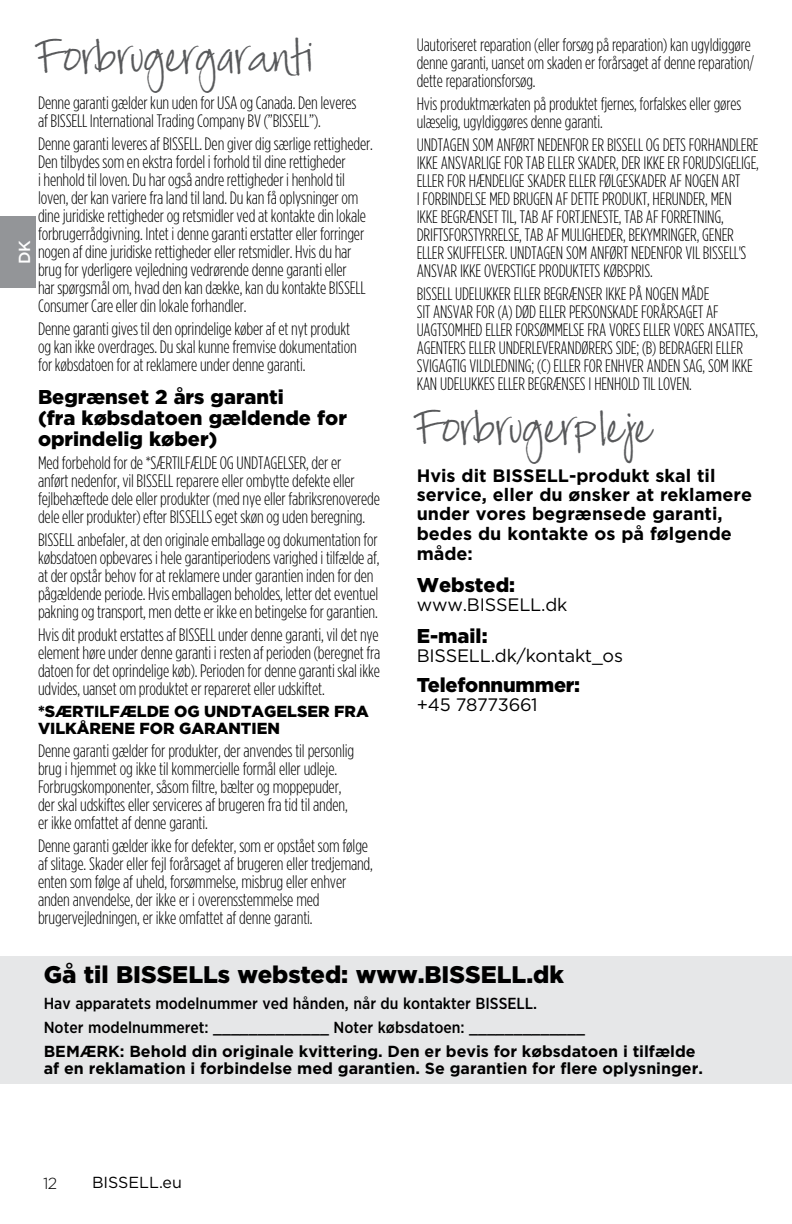
<style>
.page{position:relative;width:792px;height:1224px;background:#fff}
.page>*{position:absolute;margin:0;border:0;box-sizing:border-box;transform-origin:0 0}
.t1{font:48px "Jackie Sue BF";color:#58595b}
.t2{font:900 24px "Gotham";color:#000}
.t3{font:900 20px/21px "Gotham";color:#000}
.t4{font:300 18px/18px "Gotham Condensed";letter-spacing:-.01em;color:#000}
.t5{font:700 18px/19.2px "Gotham";color:#000}
.t6{font:18px "Gotham";letter-spacing:-.01em;color:#000}
.t7{font:700 16px/17px "Gotham";color:#000}
.t8{font:500 16px/24.2px "Gotham Narrow";color:#000}
.t9{font:900 16px/17px "Gotham";color:#000}
.t10{font:16px "Gotham";color:#000}
.t11{font:500 16px "Gotham";color:#fff}
.t12{font:300 16px "Gotham";color:#000}
</style>
<div class="page">
<div style="left:0;top:216px;width:36px;height:72px;background:#939598"></div>
<div style="left:0;top:956px;width:792px;height:128px;background:#e6e7e8"></div>
<h1 class="t1" style="left:38px;top:28px;width:276px">Forbrugergaranti</h1>
<p class="t4" style="left:38px;top:93px;width:320px">Denne garanti gælder kun uden for USA og Canada. Den leveres af BISSELL International Trading Company BV (”BISSELL”).</p>
<p class="t4" style="left:38px;top:134px;width:336px">Denne garanti leveres af BISSELL. Den giver dig særlige rettigheder.<br>Den tilbydes som en ekstra fordel i forhold til dine rettigheder<br>i henhold til loven. Du har også andre rettigheder i henhold til loven, der kan variere fra land til land. Du kan få oplysninger om dine juridiske rettigheder og retsmidler ved at kontakte din lokale forbrugerrådgivning. Intet i denne garanti erstatter eller forringer nogen af dine juridiske rettigheder eller retsmidler. Hvis du har brug for yderligere vejledning vedrørende denne garanti eller<br>har spørgsmål om, hvad den kan dække, kan du kontakte BISSELL Consumer Care eller din lokale forhandler.</p>
<p class="t4" style="left:38px;top:319px;width:320px">Denne garanti gives til den oprindelige køber af et nyt produkt og kan ikke overdrages. Du skal kunne fremvise dokumentation for købsdatoen for at reklamere under denne garanti.</p>
<p class="t3" style="left:38px;top:386px;width:310px">Begrænset 2 års garanti<br>(fra købsdatoen gældende for oprindelig køber)</p>
<p class="t4" style="left:38px;top:454px;width:344px">Med forbehold for de *SÆRTILFÆLDE OG UNDTAGELSER, der er<br>anført nedenfor, vil BISSELL reparere eller ombytte defekte eller fejlbehæftede dele eller produkter (med nye eller fabriksrenoverede dele eller produkter) efter BISSELLS eget skøn og uden beregning.</p>
<p class="t4" style="left:38px;top:531px;width:343px">BISSELL anbefaler, at den originale emballage og dokumentation for købsdatoen opbevares i hele garantiperiodens varighed i tilfælde af, at der opstår behov for at reklamere under garantien inden for den pågældende periode. Hvis emballagen beholdes, letter det eventuel pakning og transport, men dette er ikke en betingelse for garantien.</p>
<p class="t4" style="left:38px;top:626px;width:344px;text-align:justify">Hvis dit produkt erstattes af BISSELL under denne garanti, vil det nye element høre under denne garanti i resten af perioden (beregnet fra datoen for det oprindelige køb). Perioden for denne garanti skal ikke udvides, uanset om produktet er repareret eller udskiftet.</p>
<p class="t9" style="left:38px;top:703px;width:332px">*SÆRTILFÆLDE OG UNDTAGELSER FRA<br>VILKÅRENE FOR GARANTIEN</p>
<p class="t4" style="left:38px;top:742px;width:318px">Denne garanti gælder for produkter, der anvendes til personlig brug i hjemmet og ikke til kommercielle formål eller udleje.<br>Forbrugskomponenter, såsom filtre, bælter og moppepuder, der skal udskiftes eller serviceres af brugeren fra tid til anden, er ikke omfattet af denne garanti.</p>
<p class="t4" style="left:38px;top:837px;width:336px">Denne garanti gælder ikke for defekter, som er opstået som følge af slitage. Skader eller fejl forårsaget af brugeren eller tredjemand, enten som følge af uheld, forsømmelse, misbrug eller enhver anden anvendelse, der ikke er i overensstemmelse med brugervejledningen, er ikke omfattet af denne garanti.</p>
<p class="t11" style="left:14px;top:264px;width:26px;rotate:-90deg">DK</p>
<p class="t4" style="left:417px;top:36px;width:339px">Uautoriseret reparation (eller forsøg på reparation) kan ugyldiggøre denne garanti, uanset om skaden er forårsaget af denne reparation/ dette reparationsforsøg.</p>
<p class="t4" style="left:417px;top:95px;width:326px">Hvis produktmærkaten på produktet fjernes, forfalskes eller gøres ulæselig, ugyldiggøres denne garanti.</p>
<p class="t4" style="left:417px;top:136px;width:344px">UNDTAGEN SOM ANFØRT NEDENFOR ER BISSELL OG DETS FORHANDLERE IKKE ANSVARLIGE FOR TAB ELLER SKADER, DER IKKE ER FORUDSIGELIGE, ELLER FOR HÆNDELIGE SKADER ELLER FØLGESKADER AF NOGEN ART<br>I FORBINDELSE MED BRUGEN AF DETTE PRODUKT, HERUNDER, MEN<br>IKKE BEGRÆNSET TIL, TAB AF FORTJENESTE, TAB AF FORRETNING, DRIFTSFORSTYRRELSE, TAB AF MULIGHEDER, BEKYMRINGER, GENER ELLER SKUFFELSER. UNDTAGEN SOM ANFØRT NEDENFOR VIL BISSELL'S ANSVAR IKKE OVERSTIGE PRODUKTETS KØBSPRIS.</p>
<p class="t4" style="left:417px;top:285px;width:343px">BISSELL UDELUKKER ELLER BEGRÆNSER IKKE PÅ NOGEN MÅDE<br>SIT ANSVAR FOR (A) DØD ELLER PERSONSKADE FORÅRSAGET AF UAGTSOMHED ELLER FORSØMMELSE FRA VORES ELLER VORES ANSATTES, AGENTERS ELLER UNDERLEVERANDØRERS SIDE; (B) BEDRAGERI ELLER SVIGAGTIG VILDLEDNING; (C) ELLER FOR ENHVER ANDEN SAG, SOM IKKE KAN UDELUKKES ELLER BEGRÆNSES I HENHOLD TIL LOVEN.</p>
<h1 class="t1" style="left:417px;top:399px;width:236px">Forbrugerpleje</h1>
<p class="t5" style="left:417px;top:466px;width:337px">Hvis dit BISSELL-produkt skal til service, eller du ønsker at reklamere under vores begrænsede garanti, bedes du kontakte os på følgende måde:</p>
<p class="t3" style="left:417px;top:574px;width:100px">Websted:</p>
<p class="t6" style="left:417px;top:593px;width:152px">www.BISSELL.dk</p>
<p class="t3" style="left:417px;top:625px;width:72px">E-mail:</p>
<p class="t6" style="left:417px;top:644px;width:208px">BISSELL.dk/kontakt_os</p>
<p class="t3" style="left:417px;top:674px;width:165px">Telefonnummer:</p>
<p class="t6" style="left:417px;top:693px;width:123px">+45 78773661</p>
<h2 class="t2" style="left:44px;top:958px;width:522px">Gå til BISSELLs websted: www.BISSELL.dk</h2>
<p class="t8" style="left:44px;top:991px;width:543px">Hav apparatets modelnummer ved hånden, når du kontakter BISSELL.<br>Noter modelnummeret: _____________ Noter købsdatoen: _____________</p>
<p class="t7" style="left:44px;top:1043px;width:661px">BEMÆRK: Behold din originale kvittering. Den er bevis for købsdatoen i tilfælde af en reklamation i forbindelse med garantien. Se garantien for flere oplysninger.</p>
<p class="t12" style="left:43px;top:1173px;width:16px">12</p>
<p class="t10" style="left:92px;top:1172px;width:91px">BISSELL.eu</p>
</div>
